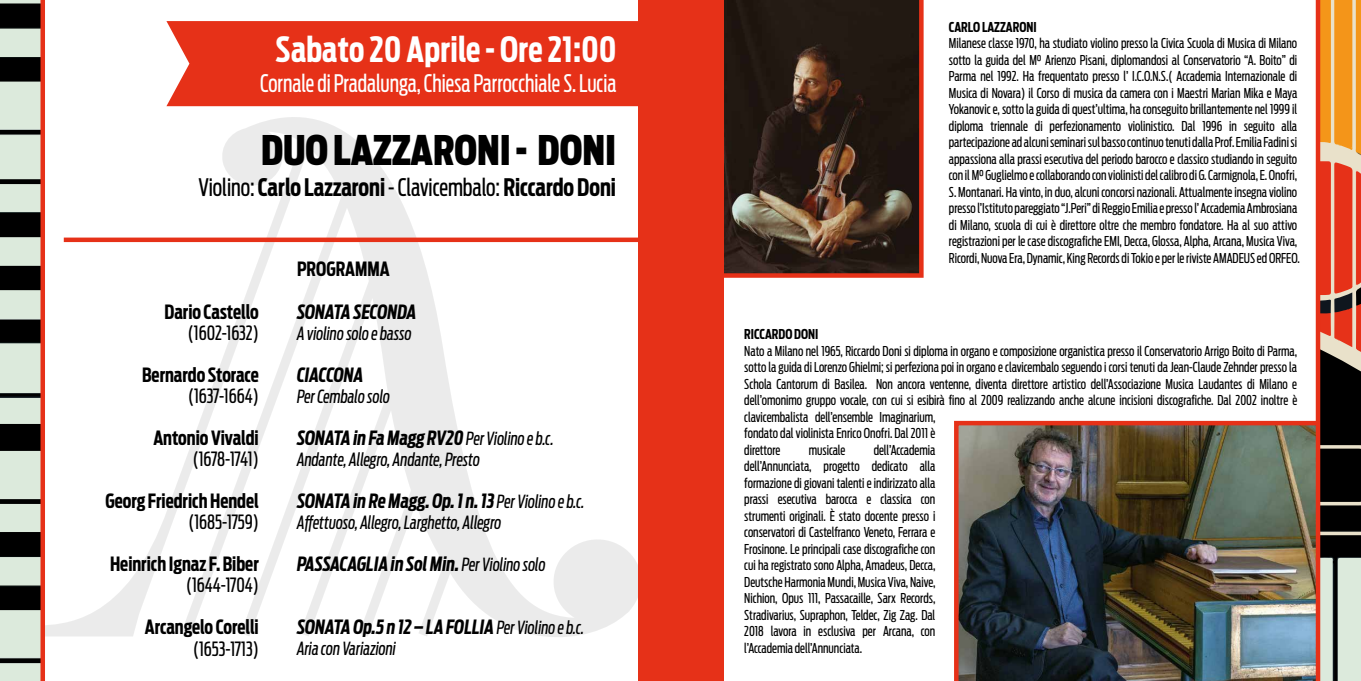
<style>
.page{position:relative;width:1361px;height:681px;background:#fff}
.page>*{position:absolute;margin:0;border:0;box-sizing:border-box;transform-origin:0 0}
.t1{font:900 40.5px "Antenna Extra Cond";color:#000}
.t2{font:700 34.5px "Antenna Extra Cond";letter-spacing:.01em;color:#fff}
.t3{font:700 24px "Antenna Extra Cond";color:#000}
.t4{font:24px "Antenna Extra Cond";color:#fff}
.t5{font:italic 700 19.5px "Antenna Extra Cond";color:#000}
.t6{font:700 19.5px "Antenna Extra Cond";color:#000}
.t7{font:19.5px "Antenna Extra Cond";color:#000}
.t8{font:italic 18px "Antenna Extra Cond";letter-spacing:-.005em;color:#000}
.t9{font:13.5px/16.5px "Antenna Extra Cond";color:#000}
.t10{font:700 13.5px "Antenna Extra Cond";color:#000}
.s1{font-weight:400}
.s2{font-weight:400;font-size:18px}
</style>
<div class="page">
<svg style="left:45px;top:117px;width:593px;height:520px"></svg>
<div style="left:166px;top:21px;width:472px;height:85px;background:#e63118"></div>
<div style="left:64px;top:237px;width:616px;height:5px;background:#e63118"></div>
<svg style="left:0;top:0;width:41px;height:680px;background:#949c92"></svg>
<svg style="left:1320px;top:0;width:41px;height:680px;background:#9f6c4b"></svg>
<div style="left:638px;top:0;width:85px;height:680px;background:#e63118"></div>
<div style="left:1315px;top:0;width:5px;height:680px;background:#e63118"></div>
<hr style="left:41px;top:0;width:4px;height:680px;background:#e63118">
<svg style="left:723px;top:0;width:201px;height:280px;background:#3e291f"></svg>
<img style="left:954px;top:418px;width:367px;height:262px">
<h2 class="t2" style="left:275px;top:28px;width:342px">Sabato 20 Aprile - Ore 21:00</h2>
<h3 class="t4" style="left:260px;top:68px;width:358px">Cornale di Pradalunga, Chiesa Parrocchiale S. Lucia</h3>
<h1 class="t1" style="left:261px;top:125px;width:356px">DUO LAZZARONI - DONI</h1>
<h3 class="t3" style="left:198px;top:173px;width:419px"><span class="s1">Violino:</span> Carlo Lazzaroni <span class="s1">- Clavicembalo:</span> Riccardo Doni</h3>
<h3 class="t6" style="left:165px;top:300px;width:96px">Dario Castello</h3>
<h3 class="t7" style="left:188px;top:321px;width:72px">(1602-1632)</h3>
<h3 class="t6" style="left:142px;top:363px;width:118px">Bernardo Storace</h3>
<h3 class="t7" style="left:188px;top:384px;width:72px">(1637-1664)</h3>
<h3 class="t6" style="left:153px;top:426px;width:107px">Antonio Vivaldi</h3>
<h3 class="t7" style="left:193px;top:447px;width:68px">(1678-1741)</h3>
<h3 class="t6" style="left:106px;top:489px;width:155px">Georg Friedrich Hendel</h3>
<h3 class="t7" style="left:188px;top:510px;width:72px">(1685-1759)</h3>
<h3 class="t6" style="left:110px;top:552px;width:150px">Heinrich Ignaz F. Biber</h3>
<h3 class="t7" style="left:186px;top:573px;width:74px">(1644-1704)</h3>
<h3 class="t6" style="left:145px;top:615px;width:115px">Arcangelo Corelli</h3>
<h3 class="t7" style="left:193px;top:636px;width:67px">(1653-1713)</h3>
<h3 class="t6" style="left:297px;top:257px;width:94px">PROGRAMMA</h3>
<h3 class="t5" style="left:297px;top:300px;width:121px">SONATA SECONDA</h3>
<h3 class="t8" style="left:297px;top:323px;width:116px">A violino solo e basso</h3>
<h3 class="t5" style="left:297px;top:363px;width:68px">CIACCONA</h3>
<h3 class="t8" style="left:297px;top:386px;width:94px">Per Cembalo solo</h3>
<h3 class="t5" style="left:297px;top:426px;width:258px">SONATA in Fa Magg RV20 <span class="s2">Per Violino e b.c.</span></h3>
<h3 class="t8" style="left:297px;top:449px;width:184px">Andante, Allegro, Andante, Presto</h3>
<h3 class="t5" style="left:297px;top:489px;width:289px">SONATA in Re Magg. Op. 1 n. 13 <span class="s2">Per Violino e b.c.</span></h3>
<h3 class="t8" style="left:297px;top:512px;width:206px">A ettuoso, Allegro, Larghetto, Allegro</h3>
<h3 class="t5" style="left:297px;top:552px;width:250px">PASSACAGLIA in Sol Min. <span class="s2">Per Violino solo</span></h3>
<h3 class="t5" style="left:297px;top:615px;width:289px">SONATA Op.5 n 12 – LA FOLLIA <span class="s2">Per Violino e b.c.</span></h3>
<h3 class="t8" style="left:297px;top:638px;width:100px">Aria con Variazioni</h3>
<p class="t10" style="left:949px;top:19px;width:89px">CARLO LAZZARONI</p>
<p class="t9" style="left:949px;top:35px;width:352px">Milanese classe 1970, ha studiato violino presso la Civica Scuola di Musica di Milano sotto la guida del M° Arienzo Pisani, diplomandosi al Conservatorio “A. Boito” di Parma nel 1992. Ha frequentato presso l’ I.C.O.N.S.( Accademia Internazionale di Musica di Novara) il Corso di musica da camera con i Maestri Marian Mika e Maya Yokanovic e, sotto la guida di quest’ultima, ha conseguito brillantemente nel 1999 il diploma triennale di perfezionamento violinistico. Dal 1996 in seguito alla partecipazione ad alcuni seminari sul basso continuo tenuti dalla Prof. Emilia Fadini si appassiona alla prassi esecutiva del periodo barocco e classico studiando in seguito con il M° Guglielmo e collaborando con violinisti del calibro di G. Carmignola, E. Onofri, S. Montanari. Ha vinto, in duo, alcuni concorsi nazionali. Attualmente insegna violino presso l’Istituto pareggiato “J.Peri” di Reggio Emilia e presso l’ Accademia Ambrosiana di Milano, scuola di cui è direttore oltre che membro fondatore. Ha al suo attivo registrazioni per le case discografiche EMI, Decca, Glossa, Alpha, Arcana, Musica Viva, Ricordi, Nuova Era, Dynamic, King Records di Tokio e per le riviste AMADEUS ed ORFEO.</p>
<p class="t10" style="left:744px;top:326px;width:76px">RICCARDO DONI</p>
<p class="t9" style="left:744px;top:342px;width:554px">Nato a Milano nel 1965, Riccardo Doni si diploma in organo e composizione organistica presso il Conservatorio Arrigo Boito di Parma, sotto la guida di Lorenzo Ghielmi; si perfeziona poi in organo e clavicembalo seguendo i corsi tenuti da Jean-Claude Zehnder presso la Schola Cantorum di Basilea. Non ancora ventenne, diventa direttore artistico dell’Associazione Musica Laudantes di Milano e dell’omonimo gruppo vocale, con cui si esibirà fino al 2009 realizzando anche alcune incisioni discografiche. Dal 2002 inoltre è clavicembalista dell’ensemble Imaginarium,<br>fondato dal violinista Enrico Onofri. Dal 2011 è<br>direttore</p>
<p class="t9" style="left:744px;top:441px;width:193px;text-align:justify;text-indent:129px">dell’Accademia dell’Annunciata, progetto dedicato alla formazione di giovani talenti e indirizzato alla prassi esecutiva barocca e classica con strumenti originali. È stato docente presso i conservatori di Castelfranco Veneto, Ferrara e Frosinone. Le principali case discografiche con cui ha registrato sono Alpha, Amadeus, Decca, Deutsche Harmonia Mundi, Musica Viva, Naive, Nichion, Opus 111, Passacaille, Sarx Records, Stradivarius, Supraphon, Teldec, Zig Zag. Dal 2018 lavora in esclusiva per Arcana, con l’Accademia dell’Annunciata.</p>
<p class="t9" style="left:809px;top:441px;width:38px">musicale</p>
</div>
